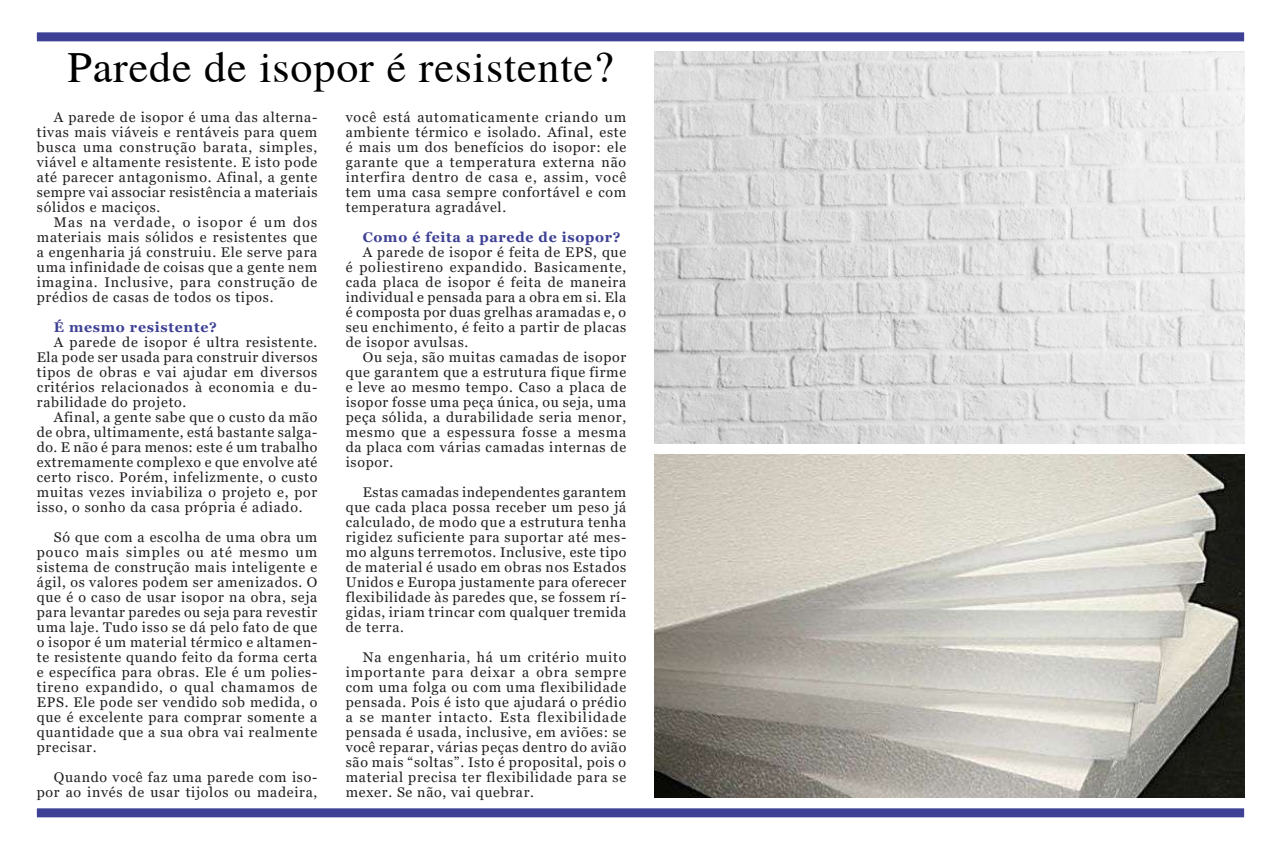
<style>
.page{position:relative;width:1281px;height:849px;background:#fff}
.page>*{position:absolute;margin:0;border:0;box-sizing:border-box;transform-origin:0 0}
.t1{font:44px "Times";letter-spacing:.02em;color:#000}
.t2{font:14px/15px "Georgia";letter-spacing:.05em;color:#231f20;text-align:justify}
.t3{font:700 14px "Georgia";letter-spacing:.05em;color:#3e4095}
</style>
<div class="page">
<div style="left:37px;top:32px;width:1207px;height:9px;background:#3e4095"></div>
<div style="left:37px;top:808px;width:1207px;height:9px;background:#3e4095"></div>
<img style="left:655px;top:52px;width:589px;height:391px">
<img style="left:655px;top:454px;width:589px;height:343px">
<h1 class="t1" style="left:67px;top:34px;width:548px">Parede de isopor é resistente?</h1>
<p class="t2" style="left:37px;top:110px;width:282px;text-indent:17px">A parede de isopor é uma das alterna&shy;tivas mais viáveis e rentáveis para quem busca uma construção barata, simples, viável e altamente resistente. E isto pode até parecer antagonismo. Afinal, a gente sempre vai associar resistência a materiais sólidos e maciços.</p>
<p class="t2" style="left:37px;top:215px;width:282px;text-indent:17px">Mas na verdade, o isopor é um dos materiais mais sólidos e resistentes que a engenharia já construiu. Ele serve para uma infinidade de coisas que a gente nem imagina. Inclusive, para construção de prédios de casas de todos os tipos.</p>
<p class="t3" style="left:54px;top:318px;width:165px">É mesmo resistente?</p>
<p class="t2" style="left:37px;top:335px;width:282px;text-indent:17px">A parede de isopor é ultra resistente.<br>Ela pode ser usada para construir diversos tipos de obras e vai ajudar em diversos critérios relacionados à economia e du&shy;rabilidade do projeto.</p>
<p class="t2" style="left:37px;top:410px;width:282px;text-indent:17px">Afinal, a gente sabe que o custo da mão de obra, ultimamente, está bastante salga&shy;do. E não é para menos: este é um trabalho extremamente complexo e que envolve até certo risco. Porém, infelizmente, o custo muitas vezes inviabiliza o projeto e, por isso, o sonho da casa própria é adiado.</p>
<p class="t2" style="left:37px;top:530px;width:282px;text-indent:17px">Só que com a escolha de uma obra um pouco mais simples ou até mesmo um sistema de construção mais inteligente e ágil, os valores podem ser amenizados. O que é o caso de usar isopor na obra, seja para levantar paredes ou seja para revestir uma laje. Tudo isso se dá pelo fato de que o isopor é um material térmico e altamen&shy;te resistente quando feito da forma certa e específica para obras. Ele é um polies&shy;tireno expandido, o qual chamamos de EPS. Ele pode ser vendido sob medida, o que é excelente para comprar somente a quantidade que a sua obra vai realmente precisar.</p>
<p class="t2" style="left:37px;top:770px;width:282px;text-align:right">Quando você faz uma parede com iso&shy;por ao invés de usar tijolos ou madeira,</p>
<p class="t2" style="left:346px;top:110px;width:282px">você está automaticamente criando um ambiente térmico e isolado. Afinal, este é mais um dos benefícios do isopor: ele garante que a temperatura externa não interfira dentro de casa e, assim, você tem uma casa sempre confortável e com temperatura agradável.</p>
<p class="t3" style="left:363px;top:228px;width:259px">Como é feita a parede de isopor?</p>
<p class="t2" style="left:346px;top:245px;width:282px;text-indent:17px">A parede de isopor é feita de EPS, que é poliestireno expandido. Basicamente, cada placa de isopor é feita de maneira individual e pensada para a obra em si. Ela é composta por duas grelhas aramadas e, o seu enchimento, é feito a partir de placas de isopor avulsas.</p>
<p class="t2" style="left:346px;top:350px;width:282px;text-indent:17px">Ou seja, são muitas camadas de isopor que garantem que a estrutura fique firme e leve ao mesmo tempo. Caso a placa de isopor fosse uma peça única, ou seja, uma peça sólida, a durabilidade seria menor, mesmo que a espessura fosse a mesma da placa com várias camadas internas de isopor.</p>
<p class="t2" style="left:346px;top:485px;width:282px;text-indent:17px">Estas camadas independentes garantem que cada placa possa receber um peso já calculado, de modo que a estrutura tenha rigidez suficiente para suportar até mes&shy;mo alguns terremotos. Inclusive, este tipo de material é usado em obras nos Estados Unidos e Europa justamente para oferecer flexibilidade às paredes que, se fossem rí&shy;gidas, iriam trincar com qualquer tremida de terra.</p>
<p class="t2" style="left:346px;top:650px;width:282px;text-indent:17px">Na engenharia, há um critério muito importante para deixar a obra sempre com uma folga ou com uma flexibilidade pensada. Pois é isto que ajudará o prédio a se manter intacto. Esta flexibilidade pensada é usada, inclusive, em aviões: se você reparar, várias peças dentro do avião são mais “soltas”. Isto é proposital, pois o material precisa ter flexibilidade para se mexer. Se não, vai quebrar.</p>
</div>
